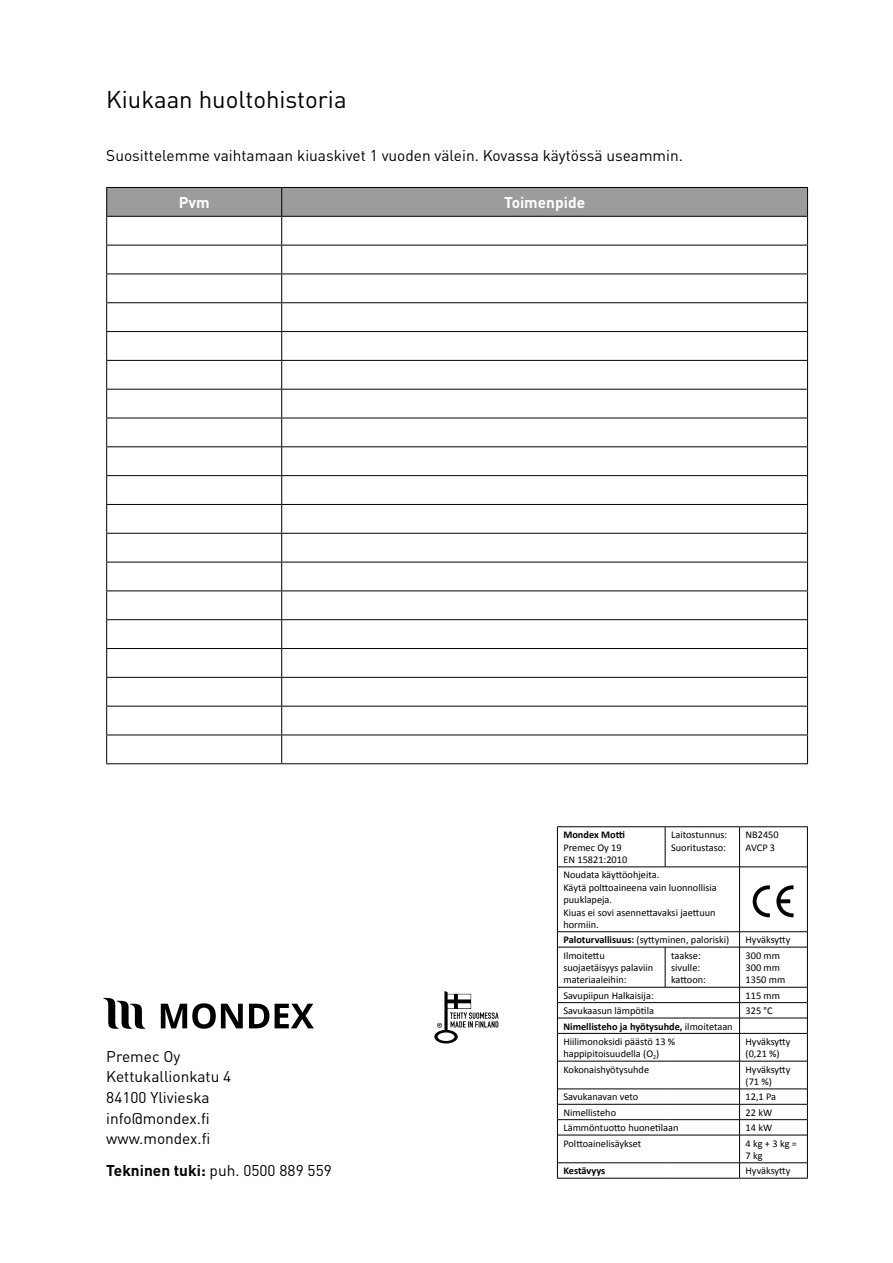
<style>
.page{position:relative;width:893px;height:1263px;background:#fff}
.page>*{position:absolute;margin:0;border:0;box-sizing:border-box;transform-origin:0 0}
.t1{font:24px "DIN Pro";color:#000}
.t2{font:15.45px/20.7px "DIN Pro";color:#000}
.t3{font:700 15.45px "DIN Pro";color:#fff}
.t4{font:10.35px/12.3px "Calibri";color:#000}
.t5{font:700 10.35px "Calibri";color:#000}
.s1{font-weight:700}
</style>
<div class="page">
<hr style="left:106px;top:763px;width:176px;height:1px;background:#000">
<hr style="left:282px;top:763px;width:526px;height:1px;background:#000">
<svg style="left:106px;top:187px;width:702px;height:576px"></svg>
<svg style="left:434px;top:991px;width:65px;height:52px"></svg>
<svg style="left:103px;top:998px;width:42px;height:31px"></svg>
<svg style="left:161px;top:1003px;width:153px;height:26px"></svg>
<hr style="left:665px;top:827px;width:1px;height:40px;background:#000">
<hr style="left:739px;top:827px;width:1px;height:40px;background:#000">
<hr style="left:558px;top:867px;width:107px;height:1px;background:#000">
<hr style="left:665px;top:867px;width:74px;height:1px;background:#000">
<hr style="left:739px;top:867px;width:68px;height:1px;background:#000">
<hr style="left:739px;top:867px;width:1px;height:64px;background:#000">
<hr style="left:558px;top:931px;width:107px;height:1px;background:#000">
<hr style="left:665px;top:931px;width:74px;height:1px;background:#000">
<hr style="left:739px;top:931px;width:68px;height:1px;background:#000">
<svg style="left:739px;top:932px;width:1px;height:15px"></svg>
<hr style="left:558px;top:947px;width:107px;height:1px;background:#000">
<hr style="left:665px;top:947px;width:74px;height:1px;background:#000">
<hr style="left:665px;top:947px;width:1px;height:40px;background:#000">
<hr style="left:739px;top:947px;width:68px;height:1px;background:#000">
<hr style="left:739px;top:947px;width:1px;height:40px;background:#000">
<hr style="left:558px;top:987px;width:107px;height:1px;background:#000">
<hr style="left:665px;top:987px;width:74px;height:1px;background:#000">
<hr style="left:739px;top:987px;width:68px;height:1px;background:#000">
<hr style="left:558px;top:1002px;width:107px;height:1px;background:#000">
<hr style="left:665px;top:1002px;width:74px;height:1px;background:#000">
<hr style="left:739px;top:1002px;width:68px;height:1px;background:#000">
<hr style="left:558px;top:1018px;width:107px;height:1px;background:#000">
<hr style="left:665px;top:1018px;width:74px;height:1px;background:#000">
<hr style="left:739px;top:1018px;width:68px;height:1px;background:#000">
<hr style="left:558px;top:1033px;width:107px;height:1px;background:#000">
<hr style="left:665px;top:1033px;width:74px;height:1px;background:#000">
<hr style="left:739px;top:1033px;width:68px;height:1px;background:#000">
<hr style="left:558px;top:1061px;width:107px;height:1px;background:#000">
<hr style="left:665px;top:1061px;width:74px;height:1px;background:#000">
<hr style="left:739px;top:1061px;width:68px;height:1px;background:#000">
<hr style="left:558px;top:1089px;width:107px;height:1px;background:#000">
<hr style="left:665px;top:1089px;width:74px;height:1px;background:#000">
<hr style="left:739px;top:1089px;width:68px;height:1px;background:#000">
<hr style="left:558px;top:1104px;width:107px;height:1px;background:#000">
<hr style="left:665px;top:1104px;width:74px;height:1px;background:#000">
<hr style="left:739px;top:1104px;width:68px;height:1px;background:#000">
<hr style="left:558px;top:1119px;width:107px;height:1px;background:#000">
<hr style="left:665px;top:1119px;width:74px;height:1px;background:#000">
<hr style="left:739px;top:1119px;width:68px;height:1px;background:#000">
<hr style="left:558px;top:1135px;width:107px;height:1px;background:#000">
<hr style="left:665px;top:1135px;width:74px;height:1px;background:#000">
<hr style="left:739px;top:1135px;width:68px;height:1px;background:#000">
<hr style="left:558px;top:1162px;width:107px;height:1px;background:#000">
<hr style="left:665px;top:1162px;width:74px;height:1px;background:#000">
<hr style="left:739px;top:1162px;width:68px;height:1px;background:#000">
<svg style="left:739px;top:987px;width:1px;height:191px"></svg>
<hr style="left:557px;top:826px;width:108px;height:1px;background:#000">
<hr style="left:557px;top:827px;width:1px;height:40px;background:#000">
<hr style="left:665px;top:826px;width:74px;height:1px;background:#000">
<hr style="left:739px;top:826px;width:69px;height:1px;background:#000">
<hr style="left:807px;top:827px;width:1px;height:40px;background:#000">
<hr style="left:557px;top:867px;width:1px;height:65px;background:#000">
<hr style="left:807px;top:867px;width:1px;height:65px;background:#000">
<svg style="left:557px;top:932px;width:1px;height:15px"></svg>
<svg style="left:807px;top:932px;width:1px;height:15px"></svg>
<hr style="left:557px;top:947px;width:1px;height:40px;background:#000">
<hr style="left:807px;top:947px;width:1px;height:40px;background:#000">
<svg style="left:557px;top:987px;width:1px;height:191px"></svg>
<svg style="left:807px;top:987px;width:1px;height:191px"></svg>
<hr style="left:557px;top:1178px;width:108px;height:1px;background:#000">
<hr style="left:665px;top:1178px;width:74px;height:1px;background:#000">
<hr style="left:739px;top:1178px;width:69px;height:1px;background:#000">
<svg style="left:776px;top:885px;width:17px;height:32px"></svg>
<svg style="left:753px;top:885px;width:17px;height:32px"></svg>
<h1 class="t1" style="left:106px;top:81px;width:242px">Kiukaan huoltohistoria</h1>
<h2 class="t2" style="left:106px;top:143px;width:578px">Suosittelemme vaihtamaan kiuaskivet 1 vuoden välein. Kovassa käytössä useammin.</h2>
<h2 class="t3" style="left:179px;top:189px;width:32px">Pvm</h2>
<h2 class="t3" style="left:504px;top:189px;width:83px">Toimenpide</h2>
<h2 class="t2" style="left:106px;top:1044px;width:127px">Premec Oy<br>Kettukallionkatu 4<br>84100 Ylivieska info@mondex.fi www.mondex.fi</h2>
<h2 class="t2" style="left:106px;top:1159px;width:227px"><span class="s1">Tekninen tuki:</span> puh. 0500 889 559</h2>
<p class="t5" style="left:563px;top:827px;width:63px">Mondex Motti</p>
<p class="t4" style="left:563px;top:841px;width:65px">Premec Oy 19<br>EN 15821:2010</p>
<p class="t4" style="left:671px;top:828px;width:58px">Laitostunnus:<br>Suoritustaso:</p>
<p class="t4" style="left:746px;top:828px;width:35px">NB2450<br>AVCP 3</p>
<p class="t4" style="left:563px;top:868px;width:155px">Noudata käyttöohjeita.<br>Käytä polttoaineena vain luonnollisia puuklapeja.<br>Kiuas ei sovi asennettavaksi jaettuun hormiin.</p>
<p class="t4" style="left:563px;top:933px;width:167px"><span class="s1">Paloturvallisuus:</span> (syttyminen, paloriski)</p>
<p class="t4" style="left:746px;top:933px;width:46px">Hyväksytty</p>
<p class="t4" style="left:563px;top:948px;width:91px">Ilmoitettu suojaetäisyys palaviin materiaaleihin:</p>
<p class="t4" style="left:671px;top:948px;width:36px">taakse: sivulle: kattoon:</p>
<p class="t4" style="left:746px;top:948px;width:41px">300 mm<br>300 mm<br>1350 mm</p>
<p class="t4" style="left:563px;top:989px;width:92px">Savupiipun Halkaisija:</p>
<p class="t4" style="left:746px;top:989px;width:36px">115 mm</p>
<p class="t4" style="left:563px;top:1004px;width:92px">Savukaasun lämpötila</p>
<p class="t4" style="left:746px;top:1004px;width:28px">325 °C</p>
<p class="t4" style="left:563px;top:1018px;width:171px;line-height:15.5px"><span class="s1">Nimellisteho ja hyötysuhde,</span> ilmoitetaan<br>Hiilimonoksidi päästö 13 %</p>
<p class="t4" style="left:563px;top:1047px;width:97px">happipitoisuudella (O<sub>2</sub>)</p>
<p class="t4" style="left:745px;top:1035px;width:46px">Hyväksytty (0,21 %)</p>
<p class="t4" style="left:563px;top:1063px;width:87px">Kokonaishyötysuhde</p>
<p class="t4" style="left:745px;top:1063px;width:46px">Hyväksytty (71 %)</p>
<p class="t4" style="left:563px;top:1090px;width:76px">Savukanavan veto</p>
<p class="t4" style="left:745px;top:1090px;width:32px">12,1 Pa</p>
<p class="t4" style="left:563px;top:1106px;width:54px">Nimellisteho</p>
<p class="t4" style="left:745px;top:1106px;width:28px">22 kW</p>
<p class="t4" style="left:563px;top:1121px;width:117px">Lämmöntuotto huonetilaan</p>
<p class="t4" style="left:745px;top:1121px;width:28px">14 kW</p>
<p class="t4" style="left:563px;top:1136px;width:79px">Polttoainelisäykset</p>
<p class="t4" style="left:745px;top:1136px;width:53px">4 kg + 3 kg =<br>7 kg</p>
<p class="t5" style="left:563px;top:1163px;width:43px">Kestävyys</p>
<p class="t4" style="left:745px;top:1164px;width:46px">Hyväksytty</p>
</div>
